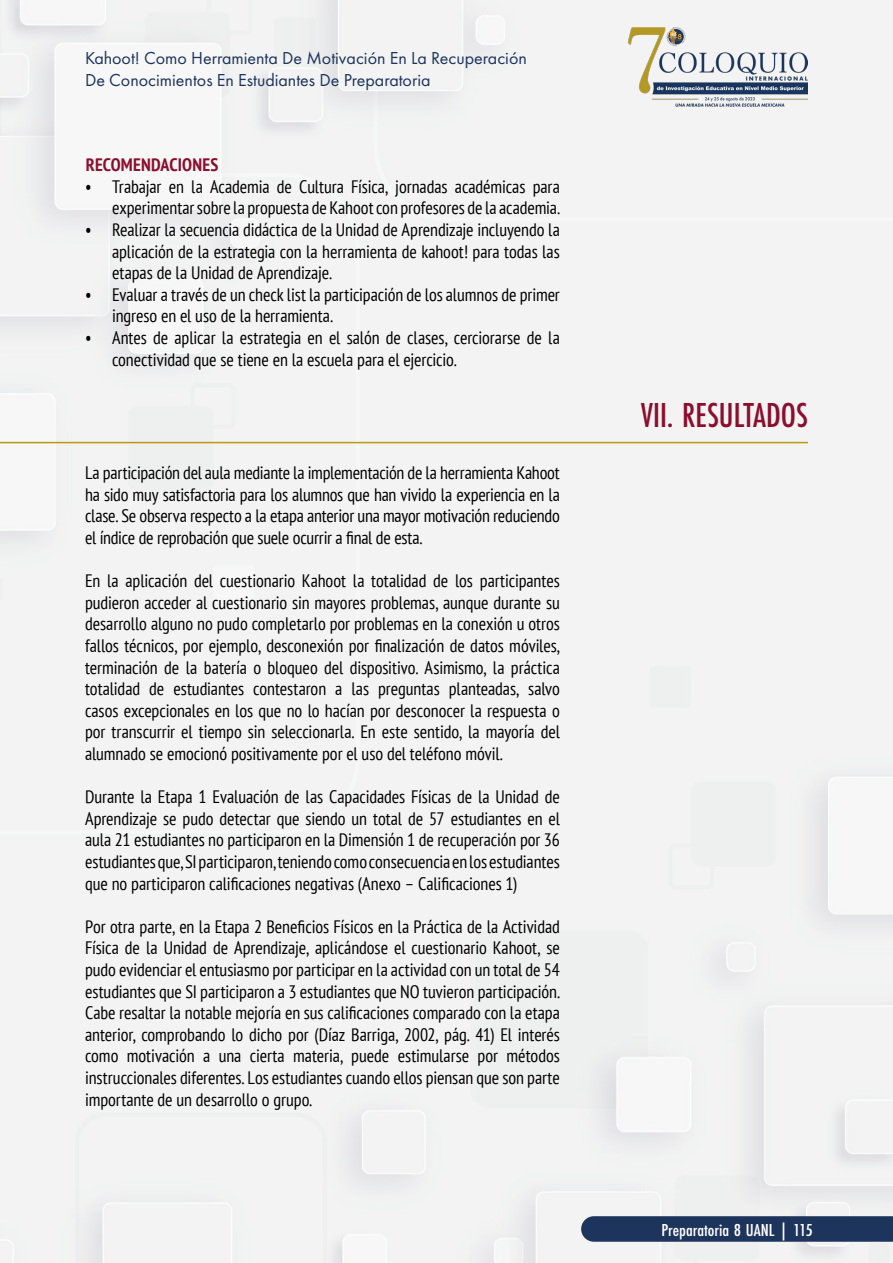
<style>
.page{position:relative;width:893px;height:1263px;background:#f2f3f2}
.page>*{position:absolute;margin:0;border:0;box-sizing:border-box;transform-origin:0 0}
.t1{font:500 36px "Futura PT Cond";color:#8b0e2e}
.t2{font:condensed 18px/21.6px "PT Sans";letter-spacing:-.005em;color:#000;text-align:justify}
.t3{font:18px/21.6px "Futura PT";color:#1d345c}
.t4{font:500 18px "Futura PT Cond";color:#fff;scale:1.08 1}
.t5{font:700 condensed 18px "PT Sans";letter-spacing:.01em;color:#8b0e2e}
</style>
<div class="page">
<svg style="left:581px;top:1216px;width:312px;height:26px;background:#233960"></svg>
<img style="left:629px;top:27px;width:179px;height:82px">
<hr style="left:0;top:442px;width:808px;height:1px;background:#bd9909">
<p class="t3" style="left:85px;top:47px;width:443px">Kahoot! Como Herramienta De Motivación En La Recuperación<br>De Conocimientos En Estudiantes De Preparatoria</p>
<p class="t5" style="left:86px;top:153px;width:134px">RECOMENDACIONES</p>
<p class="t2" style="left:85px;top:175px;width:476px;text-align:right">• Trabajar en la Academia de Cultura Física, jornadas académicas para experimentar sobre la propuesta de Kahoot con profesores de la academia.</p>
<p class="t2" style="left:112px;top:218px;width:449px;text-indent:-27px">• Realizar la secuencia didáctica de la Unidad de Aprendizaje incluyendo la aplicación de la estrategia con la herramienta de kahoot! para todas las etapas de la Unidad de Aprendizaje.</p>
<p class="t2" style="left:112px;top:283px;width:449px;text-indent:-27px">• Evaluar a través de un check list la participación de los alumnos de primer ingreso en el uso de la herramienta.</p>
<p class="t2" style="left:112px;top:326px;width:449px;text-indent:-27px">• Antes de aplicar la estrategia en el salón de clases, cerciorarse de la conectividad que se tiene en la escuela para el ejercicio.</p>
<p class="t2" style="left:85px;top:462px;width:476px">La participación del aula mediante la implementación de la herramienta Kahoot ha sido muy satisfactoria para los alumnos que han vivido la experiencia en la clase. Se observa respecto a la etapa anterior una mayor motivación reduciendo el índice de reprobación que suele ocurrir a final de esta.</p>
<p class="t2" style="left:85px;top:570px;width:476px">En la aplicación del cuestionario Kahoot la totalidad de los participantes pudieron acceder al cuestionario sin mayores problemas, aunque durante su desarrollo alguno no pudo completarlo por problemas en la conexión u otros fallos técnicos, por ejemplo, desconexión por finalización de datos móviles, terminación de la batería o bloqueo del dispositivo. Asimismo, la práctica totalidad de estudiantes contestaron a las preguntas planteadas, salvo casos excepcionales en los que no lo hacían por desconocer la respuesta o por transcurrir el tiempo sin seleccionarla. En este sentido, la mayoría del alumnado se emocionó positivamente por el uso del teléfono móvil.</p>
<p class="t2" style="left:85px;top:786px;width:476px">Durante la Etapa 1 Evaluación de las Capacidades Físicas de la Unidad de Aprendizaje se pudo detectar que siendo un total de 57 estudiantes en el aula 21 estudiantes no participaron en la Dimensión 1 de recuperación por 36 estudiantes que, SI participaron, teniendo como consecuencia en los estudiantes que no participaron calificaciones negativas (Anexo – Calificaciones 1)</p>
<p class="t2" style="left:85px;top:915px;width:476px">Por otra parte, en la Etapa 2 Beneficios Físicos en la Práctica de la Actividad Física de la Unidad de Aprendizaje, aplicándose el cuestionario Kahoot, se pudo evidenciar el entusiasmo por participar en la actividad con un total de 54 estudiantes que SI participaron a 3 estudiantes que NO tuvieron participación.<br>Cabe resaltar la notable mejoría en sus calificaciones comparado con la etapa anterior, comprobando lo dicho por (Díaz Barriga, 2002, pág. 41) El interés como motivación a una cierta materia, puede estimularse por métodos instruccionales diferentes. Los estudiantes cuando ellos piensan que son parte importante de un desarrollo o grupo.</p>
<h1 class="t1" style="left:641px;top:394px;width:168px">VII. RESULTADOS</h1>
<p class="t4" style="left:661px;top:1219px;width:142px">Preparatoria 8 UANL | 115</p>
</div>
